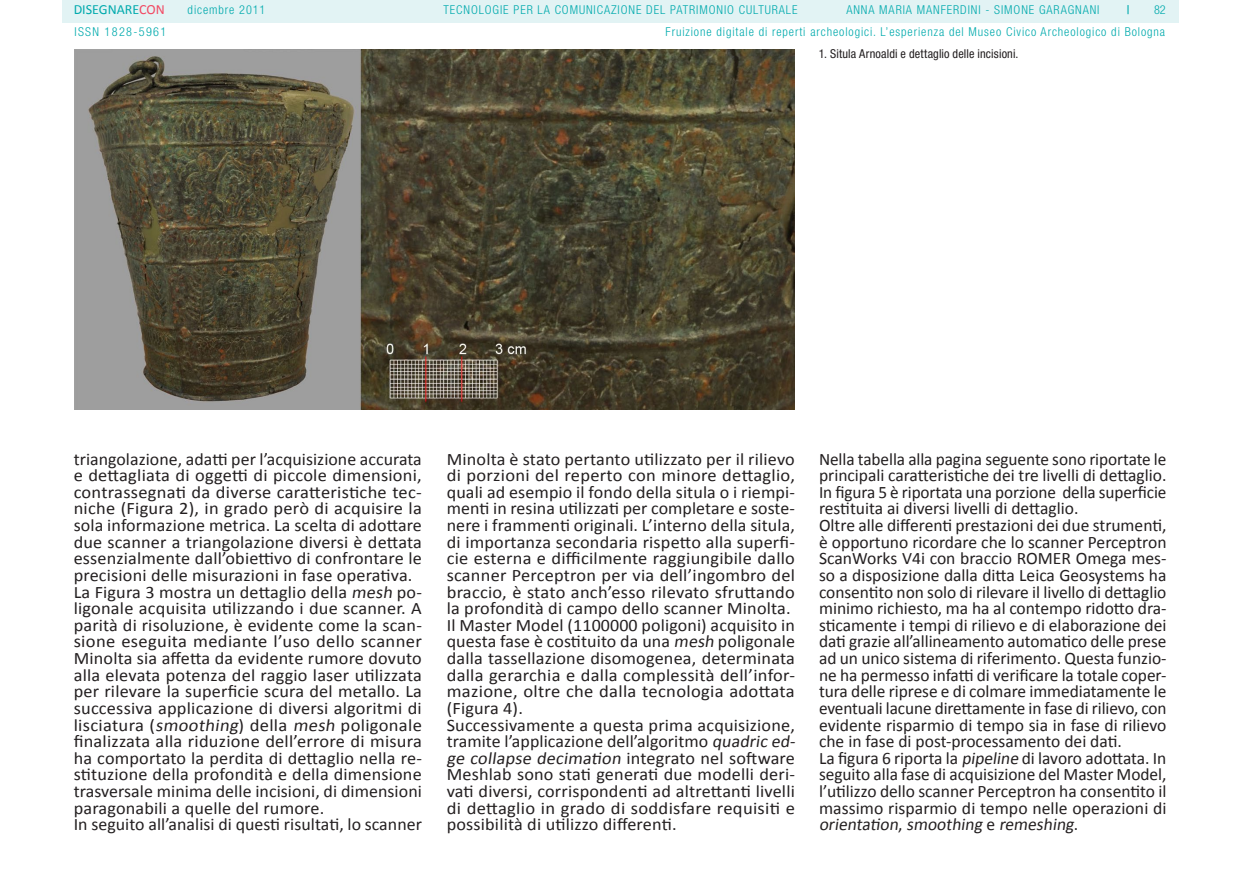
<style>
.page{position:relative;width:1241px;height:893px;background:#fff}
.page>*{position:absolute;margin:0;border:0;box-sizing:border-box;transform-origin:0 0}
.Articolo_TESTO_BASE{font:17.5px/16.6px "Calibri";letter-spacing:.005em;color:#231f20;text-align:justify}
.Articolo_TESTO_BASE-2{font:17.5px/16.6px "Calibri";letter-spacing:.005em;color:#231f20;text-align:justify;scale:1.04 1}
.t1{font:14px "Calibri";color:#00aaad}
.t2{font:300 condensed 12.25px/21.3px "Helvetica Neue LT Std";letter-spacing:.075em;color:#00aaad;text-align:right}
.Figg_Didascalie{font:condensed 12.25px "Helvetica Neue LT Std";letter-spacing:.01em;color:#231f20}
.t3{font:300 condensed 12.25px "Helvetica Neue LT Std";letter-spacing:.11em;color:#00aaad}
.t4{font:500 condensed 12.25px "Helvetica Neue LT Std";color:#00aaad}
.s1{color:#f24862}
</style>
<div class="page">
<div style="left:62px;top:0;width:1116px;height:23px;background:#e2f3f4"></div>
<img style="left:74px;top:50px;width:720px;height:360px">
<p class="t1" style="left:74px;top:1px;width:93px">DISEGNARE<span class="s1">CON</span></p>
<p class="t2" style="left:846px;top:-1px;width:255px">ANNA MARIA MANFERDINI - SIMONE GARAGNANI</p>
<p class="t4" style="left:1126px;top:3px;width:4px">|</p>
<p class="t2" style="left:188px;top:-1px;width:79px">dicembre 2011</p>
<p class="t2" style="left:443px;top:-1px;width:355px">TECNOLOGIE PER LA COMUNICAZIONE DEL PATRIMONIO CULTURALE</p>
<p class="t2" style="left:665px;top:-1px;width:501px">82<br>Fruizione digitale di reperti archeologici. L’esperienza del Museo Civico Archeologico di Bologna</p>
<p class="t3" style="left:74px;top:24px;width:93px">ISSN 1828-5961</p>
<p class="Figg_Didascalie" style="left:818px;top:47px;width:201px">1. Situla Arnoaldi e dettaglio delle incisioni.</p>
<p class="Articolo_TESTO_BASE" style="left:74px;top:450px;width:349px">triangolazione, adatti per l’acquisizione accurata e dettagliata di oggetti di piccole dimensioni, contrassegnati da diverse caratteristiche tec&shy;niche (Figura 2), in grado però di acquisire la sola informazione metrica. La scelta di adottare due scanner a triangolazione diversi è dettata essenzialmente dall’obiettivo di confrontare le precisioni delle misurazioni in fase operativa.</p>
<p class="Articolo_TESTO_BASE-2" style="left:74px;top:583px;width:336px">La Figura 3 mostra un dettaglio della mesh po&shy;ligonale acquisita utilizzando i due scanner. A parità di risoluzione, è evidente come la scan&shy;sione eseguita mediante l’uso dello scanner Minolta sia affetta da evidente rumore dovuto alla elevata potenza del raggio laser utilizzata per rilevare la superficie scura del metallo. La successiva applicazione di diversi algoritmi di lisciatura (smoothing) della mesh poligonale finalizzata alla riduzione dell’errore di misura ha comportato la perdita di dettaglio nella re&shy;stituzione della profondità e della dimensione trasversale minima delle incisioni, di dimensioni paragonabili a quelle del rumore.</p>
<p class="Articolo_TESTO_BASE" style="left:74px;top:815px;width:350px">In seguito all’analisi di questi risultati, lo scanner</p>
<p class="Articolo_TESTO_BASE-2" style="left:446px;top:450px;width:336px">Minolta è stato pertanto utilizzato per il rilievo di porzioni del reperto con minore dettaglio, quali ad esempio il fondo della situla o i riempi&shy;menti in resina utilizzati per completare e soste&shy;nere i frammenti originali. L’interno della situla, di importanza secondaria rispetto alla superfi&shy;cie esterna e difficilmente raggiungibile dallo scanner Perceptron per via dell’ingombro del braccio, è stato anch’esso rilevato sfruttando la profondità di campo dello scanner Minolta.</p>
<p class="Articolo_TESTO_BASE" style="left:446px;top:616px;width:349px">Il Master Model (1100000 poligoni) acquisito in questa fase è costituito da una mesh poligonale dalla tassellazione disomogenea, determinata dalla gerarchia e dalla complessità dell’infor&shy;mazione, oltre che dalla tecnologia adottata (Figura 4).</p>
<p class="Articolo_TESTO_BASE-2" style="left:446px;top:716px;width:339px;text-align:left">Successivamente a questa prima acquisizione, tramite l’applicazione dell’algoritmo quadric ed&shy;ge collapse decimation integrato nel software Meshlab sono stati generati due modelli deri&shy;vati diversi, corrispondenti ad altrettanti livelli di dettaglio in grado di soddisfare requisiti e possibilità di utilizzo differenti.</p>
<p class="Articolo_TESTO_BASE" style="left:819px;top:450px;width:349px">Nella tabella alla pagina seguente sono riportate le principali caratteristiche dei tre livelli di dettaglio.</p>
<p class="Articolo_TESTO_BASE" style="left:819px;top:483px;width:349px">In figura 5 è riportata una porzione della superficie restituita ai diversi livelli di dettaglio.</p>
<p class="Articolo_TESTO_BASE" style="left:819px;top:516px;width:349px">Oltre alle differenti prestazioni dei due strumenti, è opportuno ricordare che lo scanner Perceptron ScanWorks V4i con braccio ROMER Omega mes&shy;so a disposizione dalla ditta Leica Geosystems ha consentito non solo di rilevare il livello di dettaglio minimo richiesto, ma ha al contempo ridotto dra&shy;sticamente i tempi di rilievo e di elaborazione dei dati grazie all’allineamento automatico delle prese ad un unico sistema di riferimento. Questa funzio&shy;ne ha permesso infatti di verificare la totale coper&shy;tura delle riprese e di colmare immediatamente le eventuali lacune direttamente in fase di rilievo, con evidente risparmio di tempo sia in fase di rilievo che in fase di post-processamento dei dati.</p>
<p class="Articolo_TESTO_BASE" style="left:819px;top:749px;width:349px">La figura 6 riporta la pipeline di lavoro adottata. In seguito alla fase di acquisizione del Master Model, l’utilizzo dello scanner Perceptron ha consentito il massimo risparmio di tempo nelle operazioni di orientation, smoothing e remeshing.</p>
</div>
